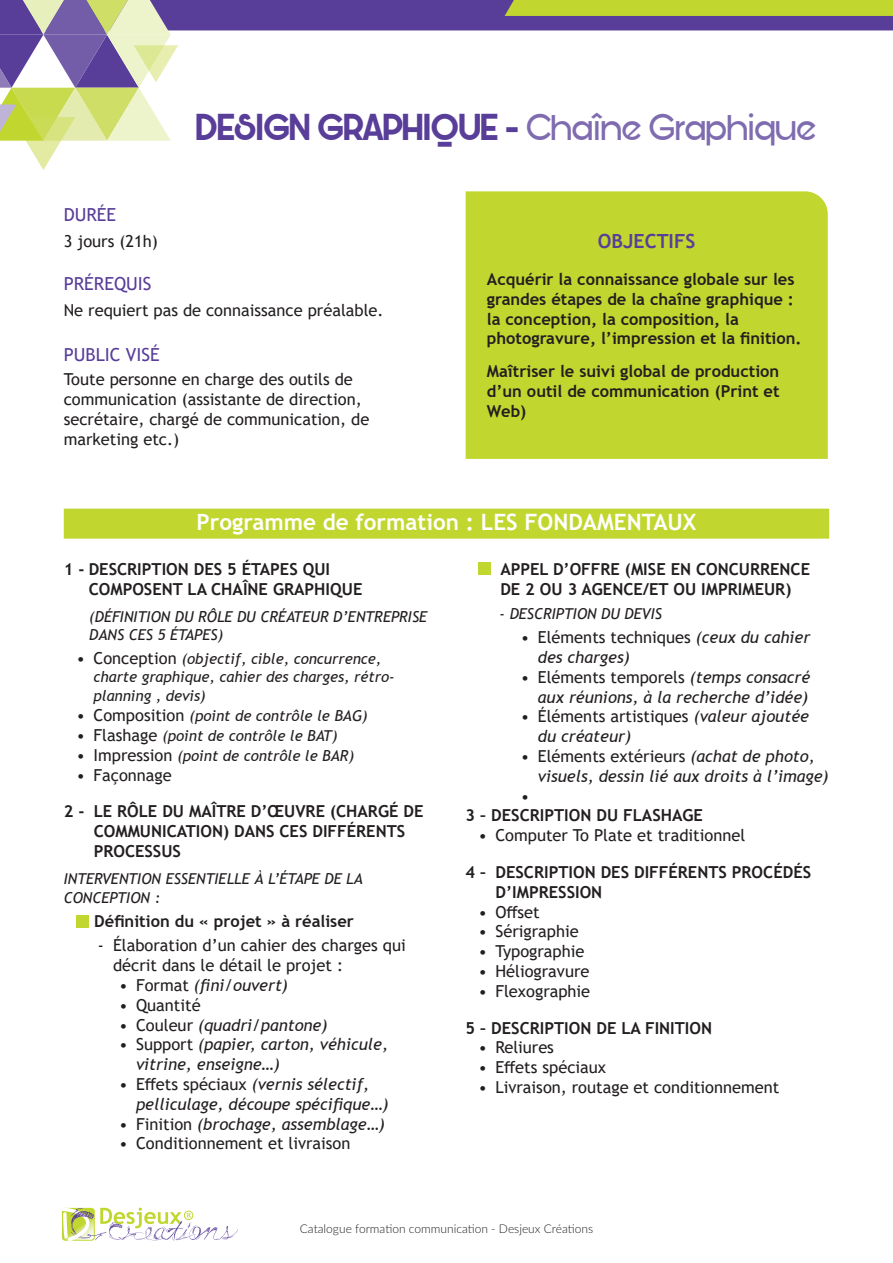
<style>
.page{position:relative;width:893px;height:1263px;background:#fff}
.page>*{position:absolute;margin:0;border:0;box-sizing:border-box;transform-origin:0 0}
.t1{font:700 39px "Bunya PERSONAL";letter-spacing:-.01em;color:#593e99}
.t2{font:700 22.5px "Trebuchet MS";color:#fff}
.t3{font:700 19.5px "Trebuchet MS";color:#593e99}
.t4{font:18px "Trebuchet MS";color:#593e99}
.t5{font:700 16.5px/19.8px "Trebuchet MS";color:#231f20}
.t6{font:16.5px/19.8px "Trebuchet MS";color:#231f20}
.t7{font:italic 16.5px/19.8px "Trebuchet MS";color:#231f20}
.t8{font:italic 15px/18px "Trebuchet MS";color:#231f20}
.t9{font:300 12px "Lato";color:#231f20}
.s1{font-weight:400;color:#7f6cb0}
.s2{font-style:normal;font-size:16.5px}
.s3{font-style:normal}
.s4{font-style:italic}
</style>
<div class="page">
<svg style="left:0;top:0;width:893px;height:170px"></svg>
<div style="left:64px;top:509px;width:765px;height:30px;background:#c1d72f"></div>
<div style="left:77px;top:915px;width:12px;height:12px;background:#c1d72f"></div>
<div style="left:478px;top:562px;width:13px;height:13px;background:#c1d72f"></div>
<div style="left:466px;top:191px;width:362px;height:268px;background:#c1d72f"></div>
<svg style="left:61px;top:1207px;width:177px;height:34px"></svg>
<h1 class="t1" style="left:196px;top:103px;width:622px">DESIGN GRAPHIQUE - <span class="s1">Chaîne Graphique</span></h1>
<p class="t4" style="left:64px;top:203px;width:54px">DURÉE</p>
<p class="t6" style="left:64px;top:231px;width:96px">3 jours (21h)</p>
<p class="t4" style="left:64px;top:272px;width:89px">PRÉREQUIS</p>
<p class="t6" style="left:64px;top:300px;width:321px">Ne requiert pas de connaissance préalable.</p>
<p class="t4" style="left:64px;top:343px;width:98px">PUBLIC VISÉ</p>
<p class="t6" style="left:64px;top:369px;width:307px">Toute personne en charge des outils de communication (assistante de direction, secrétaire, chargé de communication, de marketing etc.)</p>
<p class="t3" style="left:598px;top:229px;width:99px">OBJECTIFS</p>
<p class="t5" style="left:487px;top:269px;width:316px">Acquérir la connaissance globale sur les grandes étapes de la chaîne graphique : la conception, la composition, la photogravure, l’impression et la finition.</p>
<p class="t5" style="left:487px;top:361px;width:294px;text-align:justify">Maîtriser le suivi global de production d’un outil de communication (Print et Web)</p>
<h2 class="t2" style="left:197px;top:508px;width:501px">Programme de formation : LES FONDAMENTAUX</h2>
<p class="t5" style="left:89px;top:559px;width:275px;text-indent:-25px">1 - DESCRIPTION DES 5 ÉTAPES QUI<br>COMPOSENT LA CHAÎNE GRAPHIQUE</p>
<p class="t8" style="left:89px;top:607px;width:340px">(DÉFINITION DU RÔLE DU CRÉATEUR D’ENTREPRISE<br>DANS CES 5 ÉTAPES)</p>
<p class="t8" style="left:94px;top:649px;width:303px;text-indent:-17px"><span class="s2">• Conception</span> (objectif, cible, concurrence, charte graphique, cahier des charges, rétro-</p>
<p class="t8" style="left:94px;top:687px;width:114px">planning , devis)</p>
<p class="t8" style="left:77px;top:707px;width:293px"><span class="s2">• Composition</span> (point de contrôle le BAG)</p>
<p class="t8" style="left:77px;top:727px;width:262px"><span class="s2">• Flashage</span> (point de contrôle le BAT)</p>
<p class="t8" style="left:77px;top:746px;width:279px"><span class="s2">• Impression</span> (point de contrôle le BAR)</p>
<p class="t6" style="left:77px;top:765px;width:97px">• Façonnage</p>
<p class="t5" style="left:94px;top:802px;width:331px;text-indent:-30px">2 - LE RÔLE DU MAÎTRE D’ŒUVRE (CHARGÉ DE<br>COMMUNICATION) DANS CES DIFFÉRENTS<br>PROCESSUS</p>
<p class="t8" style="left:64px;top:868px;width:301px;line-height:19.8px">INTERVENTION ESSENTIELLE À L’ÉTAPE DE LA<br>CONCEPTION :</p>
<p class="t5" style="left:94px;top:912px;width:261px">Définition du « projet » à réaliser</p>
<p class="t6" style="left:113px;top:935px;width:294px;text-indent:-15px">- Élaboration d’un cahier des charges qui décrit dans le détail le projet :</p>
<p class="t7" style="left:119px;top:975px;width:170px"><span class="s3">• Format</span> (fini/ouvert)</p>
<p class="t6" style="left:119px;top:995px;width:83px">• Quantité</p>
<p class="t7" style="left:119px;top:1015px;width:210px"><span class="s3">• Couleur</span> (quadri/pantone)</p>
<p class="t7" style="left:136px;top:1035px;width:254px;text-indent:-17px"><span class="s3">• Support</span> (papier, carton, véhicule, vitrine, enseigne…)</p>
<p class="t7" style="left:136px;top:1074px;width:254px;text-indent:-17px"><span class="s3">• Effets spéciaux</span> (vernis sélectif, pelliculage, découpe spécifique…)</p>
<p class="t7" style="left:119px;top:1114px;width:267px"><span class="s3">• Finition</span> (brochage, assemblage…)</p>
<p class="t6" style="left:119px;top:1133px;width:233px">• Conditionnement et livraison</p>
<p class="t5" style="left:500px;top:559px;width:311px">APPEL D’OFFRE (MISE EN CONCURRENCE<br>DE 2 OU 3 AGENCE/ET OU IMPRIMEUR)</p>
<p class="t8" style="left:500px;top:605px;width:164px">- DESCRIPTION DU DEVIS</p>
<p class="t7" style="left:538px;top:627px;width:274px;text-indent:-17px"><span class="s3">• Eléments techniques</span> (ceux du cahier des charges)</p>
<p class="t7" style="left:521px;top:667px;width:291px;text-align:right"><span class="s3">• Eléments temporels</span> (temps consacré aux réunions, à la recherche d’idée)</p>
<p class="t7" style="left:538px;top:707px;width:273px;text-indent:-17px"><span class="s3">• Éléments artistiques</span> (valeur ajoutée du créateur)</p>
<p class="t6" style="left:521px;top:746px;width:295px">• Eléments extérieurs <span class="s4">(achat de photo,</span></p>
<p class="t7" style="left:538px;top:766px;width:292px">visuels, dessin lié aux droits à l’image)</p>
<p class="t7" style="left:521px;top:786px;width:10px">•</p>
<p class="t5" style="left:466px;top:805px;width:239px">3 – DESCRIPTION DU FLASHAGE</p>
<p class="t6" style="left:478px;top:825px;width:268px">• Computer To Plate et traditionnel</p>
<p class="t5" style="left:495px;top:862px;width:317px;text-indent:-30px">4 – DESCRIPTION DES DIFFÉRENTS PROCÉDÉS<br>D’IMPRESSION</p>
<p class="t6" style="left:478px;top:902px;width:63px">• Offset</p>
<p class="t6" style="left:478px;top:921px;width:102px">• Sérigraphie</p>
<p class="t6" style="left:478px;top:941px;width:108px">• Typographie</p>
<p class="t6" style="left:478px;top:961px;width:113px">• Héliogravure</p>
<p class="t6" style="left:478px;top:981px;width:113px">• Flexographie</p>
<p class="t5" style="left:466px;top:1018px;width:248px">5 – DESCRIPTION DE LA FINITION</p>
<p class="t6" style="left:478px;top:1037px;width:77px">• Reliures</p>
<p class="t6" style="left:478px;top:1057px;width:129px">• Effets spéciaux</p>
<p class="t6" style="left:478px;top:1077px;width:302px">• Livraison, routage et conditionnement</p>
<p class="t9" style="left:300px;top:1220px;width:295px">Catalogue formation communication - Desjeux Créations</p>
</div>
